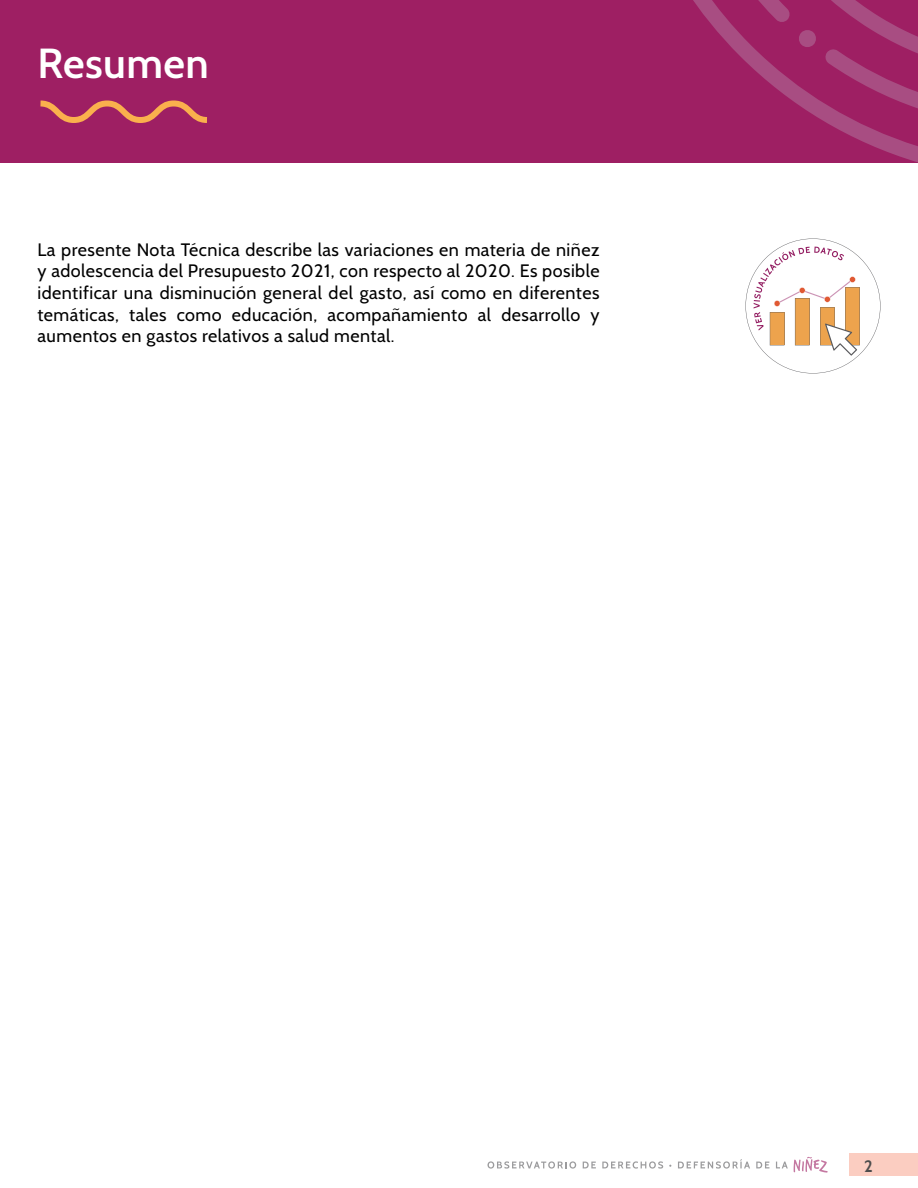
<style>
.page{position:relative;width:918px;height:1188px;background:#fff}
.page>*{position:absolute;margin:0;border:0;box-sizing:border-box;transform-origin:0 0}
.t1{font:600 42px "Cabin";letter-spacing:.01em;color:#fff}
.t2{font:18px/21.6px "Cabin";letter-spacing:.025em;color:#000;text-align:justify}
.t3{font:700 16.5px "Cabin";color:#4d4d4d}
</style>
<div class="page">
<div style="left:849px;top:1154px;width:69px;height:22px;background:#fbcdc1"></div>
<svg style="left:488px;top:1161px;width:88px;height:8px"></svg>
<svg style="left:583px;top:1162px;width:13px;height:6px"></svg>
<svg style="left:602px;top:1161px;width:61px;height:8px"></svg>
<svg style="left:678px;top:1159px;width:72px;height:10px"></svg>
<svg style="left:756px;top:1162px;width:13px;height:6px"></svg>
<svg style="left:776px;top:1162px;width:12px;height:6px"></svg>
<svg style="left:794px;top:1157px;width:34px;height:16px"></svg>
<svg style="left:746px;top:239px;width:134px;height:135px"></svg>
<div style="left:0;top:0;width:918px;height:162px;background:#9e1f63"></div>
<svg style="left:693px;top:0;width:225px;height:162px"></svg>
<svg style="left:40px;top:100px;width:167px;height:23px"></svg>
<h1 class="t1" style="left:38px;top:38px;width:173px">Resumen</h1>
<p class="t2" style="left:38px;top:239px;width:564px">La presente Nota Técnica describe las variaciones en materia de niñez y adolescencia del Presupuesto 2021, con respecto al 2020. Es posible identificar una disminución general del gasto, así como en diferentes temáticas, tales como educación, acompañamiento al desarrollo y aumentos en gastos relativos a salud mental.</p>
<p class="t3" style="left:864px;top:1156px;width:10px">2</p>
</div>
